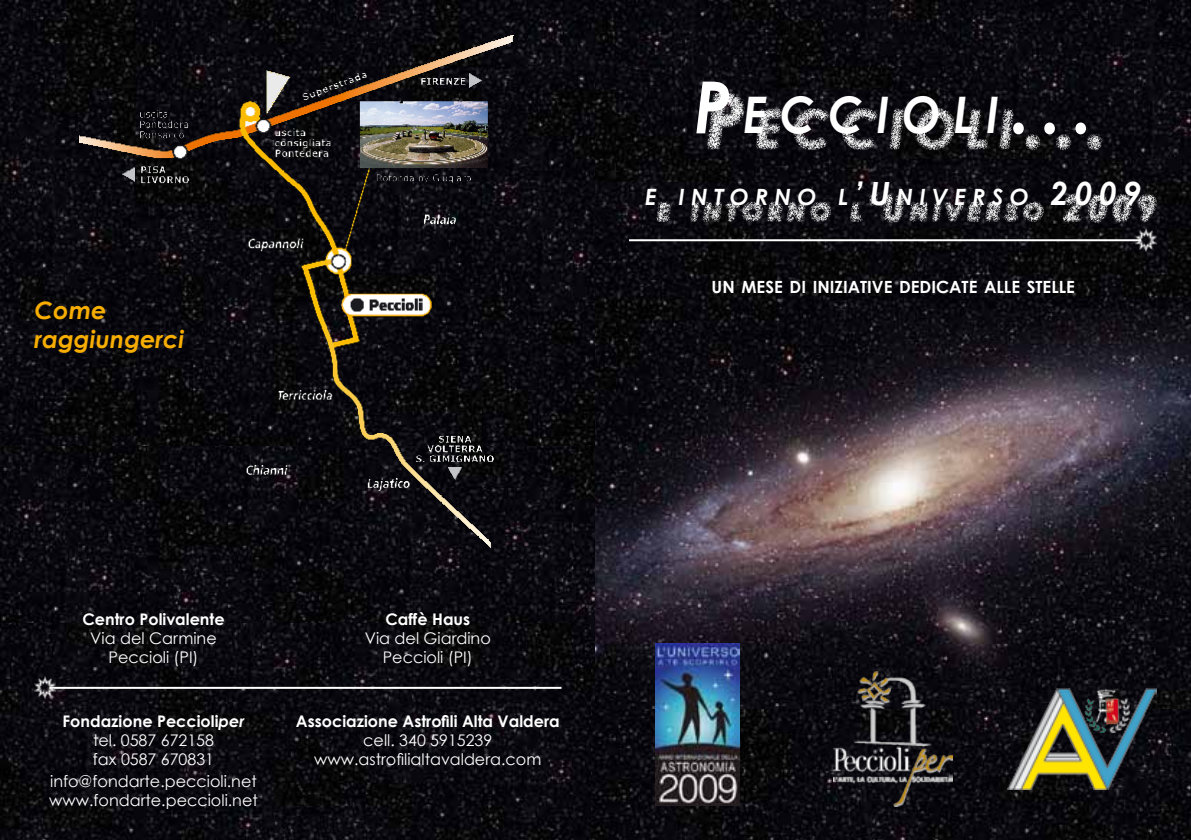
<style>
.page{position:relative;width:1191px;height:840px;background:#fff}
.page>*{position:absolute;margin:0;border:0;box-sizing:border-box;transform-origin:0 0}
.t1{font:italic 700 50.4px "Century Gothic";letter-spacing:.285em;color:#fff;scale:.9 1}
.t2{font:italic 700 24px/28.8px "Century Gothic";color:#f8ae00}
.t3{font:italic 700 22.4px "Century Gothic";letter-spacing:.285em;color:#fff}
.t4{font:700 16.8px "Century Gothic";color:#fff}
.t5{font:16px/19.2px "Century Gothic";color:#fff;text-align:center}
.t6{font:700 16px "Century Gothic";color:#fff}
.s1{font-size:72px}
.s2{font-size:32px}
.s3{font-weight:700}
.s4{font-weight:700;font-style:italic}
</style>
<div class="page">
<img style="left:0;top:445px;width:595px;height:241px">
<img style="left:0;top:0;width:595px;height:445px">
<img style="left:590px;top:686px;width:601px;height:153px">
<img style="left:595px;top:0;width:596px;height:708px">
<img style="left:0;top:623px;width:590px;height:216px">
<img style="left:79px;top:34px;width:435px;height:512px">
<hr style="left:49px;top:686px;width:512px;height:2px;background:#fff">
<svg style="left:656px;top:93px;width:501px;height:129px;background:#222226"></svg>
<hr style="left:629px;top:239px;width:511px;height:2px;background:#fff">
<img style="left:833px;top:670px;width:120px;height:136px">
<img style="left:1007px;top:688px;width:150px;height:100px">
<img style="left:1135px;top:228px;width:22px;height:23px">
<img style="left:34px;top:676px;width:21px;height:22px">
<img style="left:655px;top:643px;width:85px;height:162px">
<h2 class="t2" style="left:35px;top:295px;width:151px">Come raggiungerci</h2>
<h1 class="t1" style="left:694px;top:83px;width:444px"><span class="s1">P</span>ECCIOLI<span class="s1">...</span></h1>
<h3 class="t3" style="left:645px;top:183px;width:498px">E INTORNO L<span class="s2">’U</span>NIVERSO <span class="s2">2009</span></h3>
<p class="t4" style="left:711px;top:276px;width:365px">UN MESE DI INIZIATIVE DEDICATE ALLE STELLE</p>
<p class="t6" style="left:82px;top:608px;width:144px">Centro Polivalente</p>
<p class="t5" style="left:90px;top:628px;width:128px">Via del Carmine<br>Peccioli (PI)</p>
<p class="t5" style="left:63px;top:710px;width:183px"><span class="s3">Fondazione Peccioli</span><span class="s4">per </span>tel. 0587 672158<br>fax 0587 670831</p>
<p class="t5" style="left:49px;top:770px;width:210px;text-align:left">info@fondarte.peccioli.net www.fondarte.peccioli.net</p>
<p class="t6" style="left:385px;top:608px;width:86px">Caffè Haus</p>
<p class="t5" style="left:365px;top:628px;width:128px">Via del Giardino<br>Peccioli (PI)</p>
<p class="t6" style="left:296px;top:710px;width:265px">Associazione Astrofili Alta Valdera</p>
<p class="t5" style="left:314px;top:729px;width:229px">cell. 340 5915239 www.astrofilialtavaldera.com</p>
</div>
